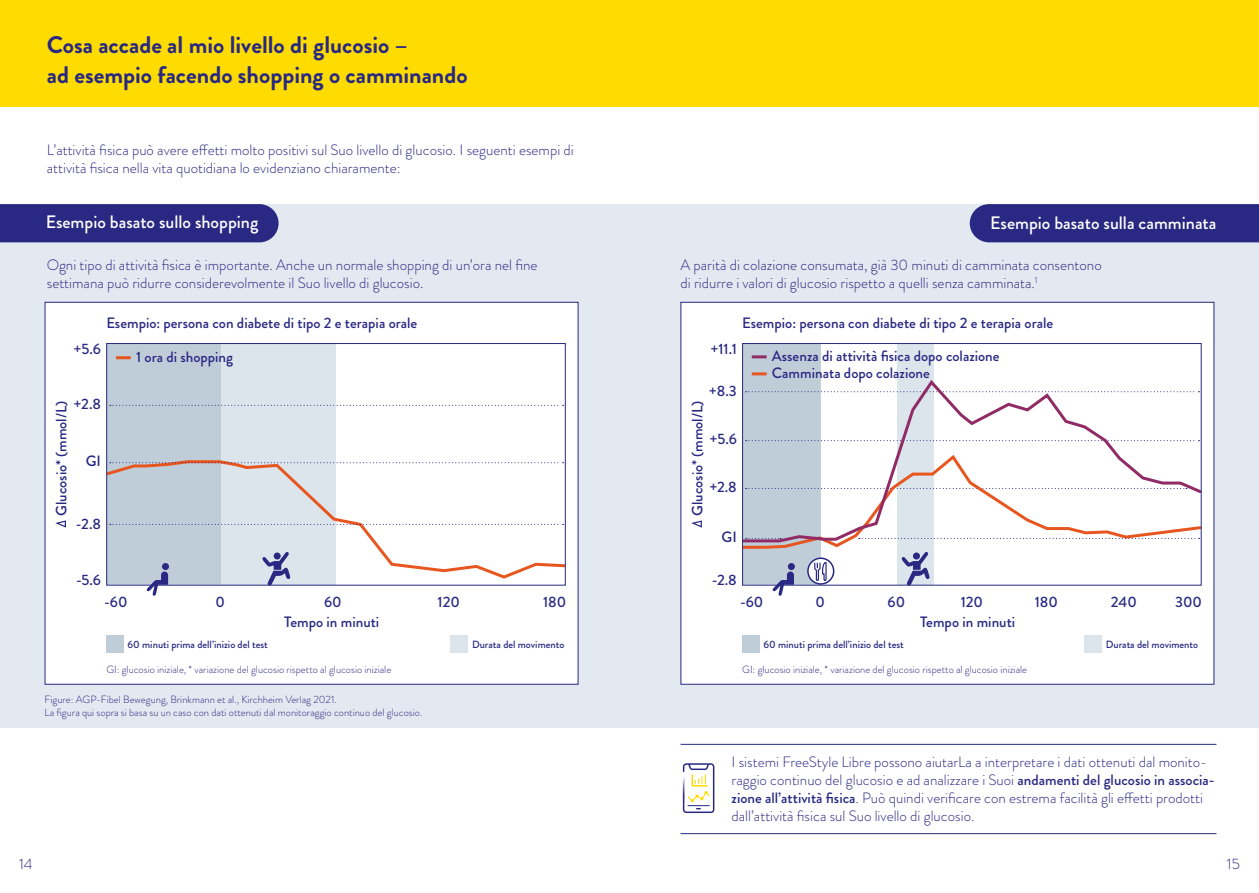
<style>
.page{position:relative;width:1259px;height:893px;background:#fff}
.page>*{position:absolute;margin:0;border:0;box-sizing:border-box;transform-origin:0 0}
.t1{font:700 24px/30px "Brandon Grotesque";color:#292882}
.t2{font:500 18px "Brandon Grotesque";color:#fff}
.t3{font:300 15px/18px "Brandon Grotesque";color:#292882}
.t4{font:500 15px/17px "Brandon Grotesque";color:#292882}
.t5{font:300 10.5px/13.5px "Brandon Grotesque";color:#292882}
.t6{font:500 10.5px "Brandon Grotesque";color:#292882}
.s1{font-weight:500}
</style>
<div class="page">
<div style="left:0;top:0;width:629px;height:106px;background:#ffdc01"></div>
<div style="left:629px;top:0;width:630px;height:106px;background:#ffdc01"></div>
<div style="left:0;top:204px;width:1259px;height:523px;background:#e3e9f0"></div>
<div style="left:45px;top:302px;width:533px;height:383px;background:#fff;border:1px solid #292882"></div>
<div style="left:680px;top:302px;width:534px;height:383px;background:#fff;border:1px solid #292882"></div>
<div style="left:969px;top:204px;width:290px;height:38px;background:#292882"></div>
<div style="left:0;top:204px;width:279px;height:38px;background:#292882"></div>
<div style="left:106px;top:636px;width:17px;height:17px;background:#bfcdd9"></div>
<div style="left:742px;top:636px;width:17px;height:17px;background:#bfcdd9"></div>
<div style="left:451px;top:636px;width:17px;height:17px;background:#dce5eb"></div>
<div style="left:1084px;top:636px;width:17px;height:17px;background:#dce5eb"></div>
<svg style="left:106px;top:343px;width:457px;height:253px"></svg>
<svg style="left:691px;top:520px;width:11px;height:8px"></svg>
<svg style="left:55px;top:520px;width:11px;height:8px"></svg>
<svg style="left:742px;top:343px;width:460px;height:253px"></svg>
<hr style="left:680px;top:833px;width:536px;height:1px;background:#292882">
<svg style="left:682px;top:763px;width:32px;height:50px"></svg>
<hr style="left:680px;top:744px;width:536px;height:1px;background:#292882">
<h1 class="t1" style="left:47px;top:30px;width:422px">Cosa accade al mio livello di glucosio –<br>ad esempio facendo shopping o camminando</h1>
<p class="t3" style="left:47px;top:141px;width:528px">L’attività fisica può avere effetti molto positivi sul Suo livello di glucosio. I seguenti esempi di attività fisica nella vita quotidiana lo evidenziano chiaramente:</p>
<p class="t2" style="left:46px;top:210px;width:214px">Esempio basato sullo shopping</p>
<p class="t2" style="left:990px;top:210px;width:228px">Esempio basato sulla camminata</p>
<p class="t3" style="left:47px;top:256px;width:492px">Ogni tipo di attività fisica è importante. Anche un normale shopping di un’ora nel fine settimana può ridurre considerevolmente il Suo livello di glucosio.</p>
<p class="t3" style="left:680px;top:256px;width:423px">A parità di colazione consumata, già 30 minuti di camminata consentono di ridurre i valori di glucosio rispetto a quelli senza camminata.<sup>1</sup></p>
<p class="t4" style="left:106px;top:315px;width:312px">Esempio: persona con diabete di tipo 2 e terapia orale</p>
<p class="t4" style="left:742px;top:315px;width:312px">Esempio: persona con diabete di tipo 2 e terapia orale</p>
<p class="t4" style="left:136px;top:349px;width:98px">1 ora di shopping</p>
<p class="t4" style="left:73px;top:340px;width:29px">+5.6</p>
<p class="t4" style="left:710px;top:340px;width:28px">+11.1</p>
<p class="t4" style="left:708px;top:382px;width:30px">+8.3</p>
<p class="t4" style="left:772px;top:348px;width:229px">Assenza di attività fisica dopo colazione<br>Camminata dopo colazione</p>
<p class="t4" style="left:73px;top:396px;width:29px">+2.8</p>
<p class="t4" style="left:53px;top:516px;width:117px;rotate:-90deg">Glucosio* (mmol/L)</p>
<p class="t4" style="left:689px;top:516px;width:117px;rotate:-90deg">Glucosio* (mmol/L)</p>
<p class="t4" style="left:709px;top:430px;width:29px">+5.6</p>
<p class="t4" style="left:86px;top:453px;width:17px">GI</p>
<p class="t4" style="left:709px;top:478px;width:29px">+2.8</p>
<p class="t4" style="left:76px;top:515px;width:27px">-2.8</p>
<p class="t4" style="left:721px;top:529px;width:17px">GI</p>
<p class="t4" style="left:76px;top:571px;width:26px">-5.6</p>
<p class="t4" style="left:712px;top:571px;width:27px">-2.8</p>
<p class="t4" style="left:104px;top:593px;width:25px">-60</p>
<p class="t4" style="left:215px;top:593px;width:11px">0</p>
<p class="t4" style="left:324px;top:593px;width:19px">60</p>
<p class="t4" style="left:740px;top:593px;width:25px">-60</p>
<p class="t4" style="left:815px;top:593px;width:11px">0</p>
<p class="t4" style="left:887px;top:593px;width:19px">60</p>
<p class="t4" style="left:284px;top:614px;width:97px">Tempo in minuti</p>
<p class="t4" style="left:920px;top:614px;width:97px">Tempo in minuti</p>
<p class="t4" style="left:437px;top:593px;width:24px">120</p>
<p class="t4" style="left:543px;top:593px;width:25px">180</p>
<p class="t4" style="left:960px;top:593px;width:24px">120</p>
<p class="t4" style="left:1034px;top:593px;width:25px">180</p>
<p class="t4" style="left:1111px;top:593px;width:27px">240</p>
<p class="t4" style="left:1175px;top:593px;width:28px">300</p>
<p class="t6" style="left:128px;top:637px;width:142px">60 minuti prima dell’inizio del test</p>
<p class="t6" style="left:472px;top:637px;width:94px">Durata del movimento</p>
<p class="t6" style="left:763px;top:637px;width:142px">60 minuti prima dell’inizio del test</p>
<p class="t6" style="left:1106px;top:637px;width:94px">Durata del movimento</p>
<p class="t5" style="left:106px;top:662px;width:286px">GI: glucosio iniziale, * variazione del glucosio rispetto al glucosio iniziale</p>
<p class="t5" style="left:742px;top:662px;width:286px">GI: glucosio iniziale, * variazione del glucosio rispetto al glucosio iniziale</p>
<p class="t5" style="left:45px;top:692px;width:379px">Figure: AGP-Fibel Bewegung, Brinkmann et al., Kirchheim Verlag 2021.<br>La figura qui sopra si basa su un caso con dati ottenuti dal monitoraggio continuo del glucosio.</p>
<p class="t3" style="left:731px;top:753px;width:485px">I sistemi FreeStyle Libre possono aiutarLa a interpretare i dati ottenuti dal monito&shy;raggio continuo del glucosio e ad analizzare i Suoi <span class="s1">andamenti del glucosio in associa&shy;zione all’attività fisica</span>. Può quindi verificare con estrema facilità gli effetti prodotti dall’attività fisica sul Suo livello di glucosio.</p>
<p class="t3" style="left:19px;top:855px;width:15px">14</p>
<p class="t3" style="left:1226px;top:855px;width:15px">15</p>
</div>
